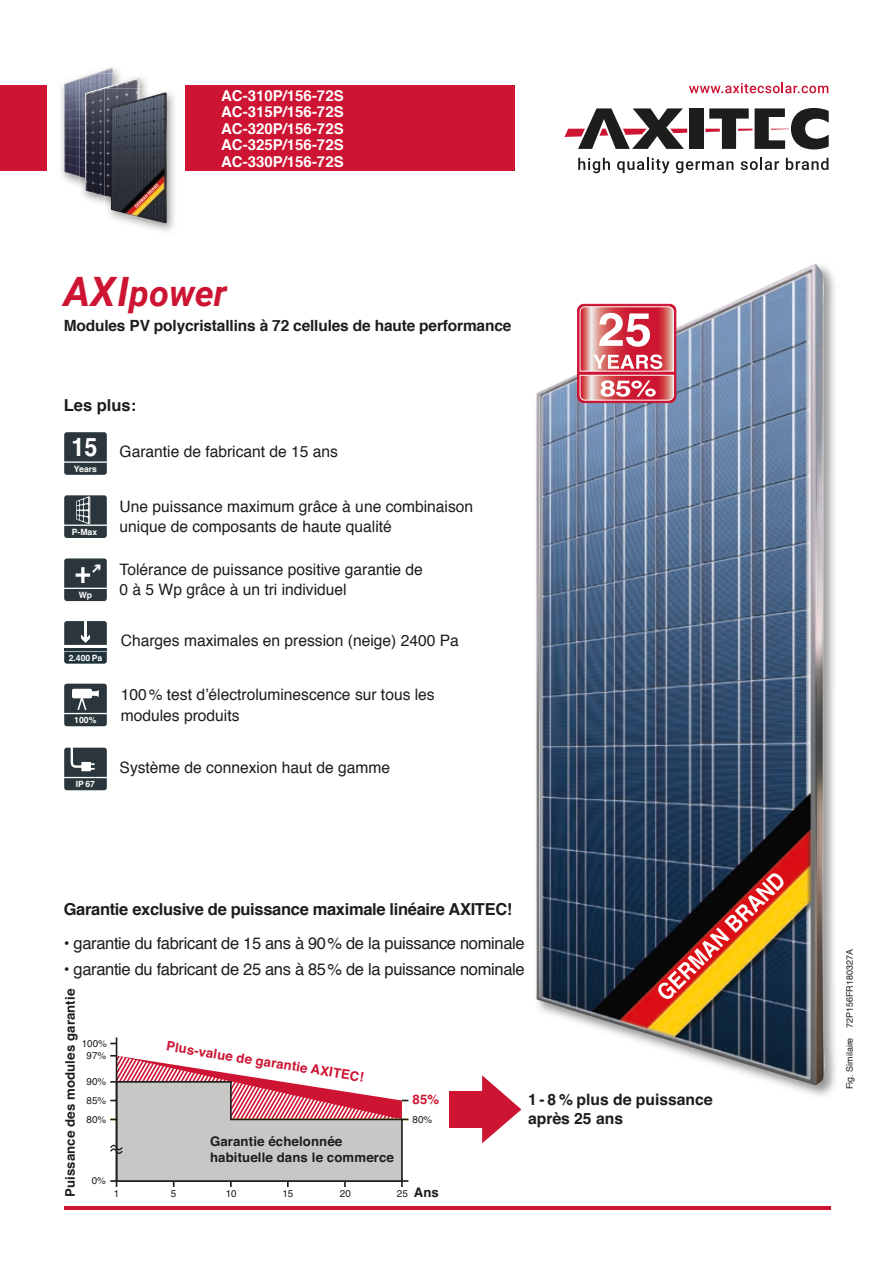
<style>
.page{position:relative;width:893px;height:1263px;background:#fff}
.page>*{position:absolute;margin:0;border:0;box-sizing:border-box;transform-origin:0 0}
.t1{font:italic 700 36px "Roboto";color:#cd1432}
.t2{font:700 25.65px "Helvetica";color:#fff;scale:.91 1}
.t3{font:16.5px "Helvetica";letter-spacing:-.02em;color:#1d1d1b}
.t4{font:700 16.5px "Helvetica";letter-spacing:-.02em;color:#1d1d1b}
.t5{font:15.75px/20.2px "Helvetica";color:#1d1d1b}
.t6{font:700 15.6px/18.8px "Helvetica";color:#1d1d1b}
.t7{font:700 15.45px "Helvetica";letter-spacing:-.01em;color:#1d1d1b}
.t8{font:700 15px/16.5px "Helvetica";color:#fff;text-align:justify}
.t9{font:700 13.2px/15.9px "Helvetica";letter-spacing:.01em;color:#1d1d1b}
.t10{font:700 13.2px "Helvetica";color:#cd1432}
.t11{font:9.9px/19.4px "Helvetica";color:#1d1d1b;text-align:center}
.t12{font:9px "Helvetica";color:#1d1d1b}
.t13{font:700 8.7px "Helvetica";color:#fff}
.s1{font-size:40.5px}
.s2{font-weight:400;font-size:9.9px}
</style>
<div class="page">
<div style="left:185px;top:85px;width:329px;height:86px;background:#cd1432"></div>
<div style="left:0;top:85px;width:46px;height:86px;background:#cd1432"></div>
<img style="left:64px;top:68px;width:49px;height:109px">
<img style="left:87px;top:77px;width:60px;height:127px">
<img style="left:79px;top:74px;width:44px;height:124px">
<img style="left:79px;top:74px;width:34px;height:52px">
<img style="left:79px;top:126px;width:6px;height:53px">
<img style="left:85px;top:78px;width:54px;height:118px">
<img style="left:131px;top:92px;width:44px;height:139px">
<img style="left:105px;top:88px;width:34px;height:117px">
<img style="left:111px;top:92px;width:56px;height:131px">
<img style="left:136px;top:184px;width:23px;height:22px">
<div style="left:689px;top:108px;width:14px;height:41px;background:#1d1d1b"></div>
<svg style="left:564px;top:108px;width:123px;height:41px"></svg>
<svg style="left:705px;top:108px;width:124px;height:41px"></svg>
<svg style="left:578px;top:158px;width:32px;height:15px"></svg>
<svg style="left:617px;top:158px;width:52px;height:15px"></svg>
<svg style="left:676px;top:161px;width:57px;height:12px"></svg>
<svg style="left:741px;top:158px;width:38px;height:12px"></svg>
<svg style="left:786px;top:158px;width:42px;height:12px"></svg>
<svg style="left:689px;top:83px;width:139px;height:10px"></svg>
<svg style="left:64px;top:432px;width:43px;height:43px;background:#344045"></svg>
<svg style="left:64px;top:558px;width:43px;height:43px;background:#434d52"></svg>
<svg style="left:64px;top:684px;width:43px;height:42px;background:#515b5f"></svg>
<svg style="left:64px;top:495px;width:43px;height:43px;background:#455054"></svg>
<hr style="left:64px;top:648px;width:43px;height:2px;background:#21343b">
<svg style="left:64px;top:652px;width:43px;height:12px"></svg>
<svg style="left:64px;top:621px;width:43px;height:24px"></svg>
<svg style="left:64px;top:748px;width:43px;height:42px;background:#465055"></svg>
<hr style="left:64px;top:1207px;width:767px;height:3px;background:#cd1432">
<img style="left:786px;top:268px;width:50px;height:828px">
<img style="left:536px;top:264px;width:291px;height:822px">
<img style="left:667px;top:873px;width:117px;height:117px">
<div style="left:577px;top:304px;width:99px;height:99px;border:1px solid #cd1432;border-radius:6px"></div>
<svg style="left:579px;top:306px;width:95px;height:95px"></svg>
<hr style="left:116px;top:1037px;width:1px;height:150px;background:#1d1d1b">
<svg style="left:110px;top:1054px;width:298px;height:133px"></svg>
<svg style="left:482px;top:1075px;width:39px;height:68px"></svg>
<div style="left:449px;top:1091px;width:47px;height:36px;background:#cd1432"></div>
<p class="t8" style="left:221px;top:87px;width:124px">AC-310P/156-72S AC-315P/156-72S AC-320P/156-72S AC-325P/156-72S AC-330P/156-72S</p>
<h1 class="t1" style="left:64px;top:268px;width:165px"><span class="s1">AXI</span>power</h1>
<p class="t7" style="left:64px;top:313px;width:449px">Modules PV polycristallins à 72 cellules de haute performance</p>
<p class="t4" style="left:64px;top:392px;width:74px">Les plus:</p>
<p class="t5" style="left:120px;top:442px;width:220px">Garantie de fabricant de 15 ans</p>
<h2 class="t2" style="left:72px;top:426px;width:30px">15</h2>
<p class="t13" style="left:74px;top:462px;width:25px">Years</p>
<p class="t13" style="left:72px;top:525px;width:27px">P-Max</p>
<p class="t13" style="left:79px;top:588px;width:15px">Wp</p>
<p class="t13" style="left:69px;top:650px;width:35px">2.400 Pa</p>
<p class="t13" style="left:74px;top:713px;width:24px">100%</p>
<p class="t13" style="left:76px;top:777px;width:21px">IP 67</p>
<p class="t5" style="left:120px;top:497px;width:355px">Une puissance maximum grâce à une combinaison unique de composants de haute qualité</p>
<p class="t5" style="left:120px;top:559px;width:305px">Tolérance de puissance positive garantie de<br>0 à 5 Wp grâce à un tri individuel</p>
<p class="t5" style="left:121px;top:631px;width:339px">Charges maximales en pression (neige) 2400 Pa</p>
<p class="t5" style="left:121px;top:685px;width:315px">100 % test d’électroluminescence sur tous les modules produits</p>
<p class="t5" style="left:120px;top:758px;width:272px">Système de connexion haut de gamme</p>
<p class="t4" style="left:64px;top:896px;width:450px">Garantie exclusive de puissance maximale linéaire AXITEC!</p>
<p class="t3" style="left:64px;top:930px;width:462px">• garantie du fabricant de 15 ans à 90 % de la puissance nominale</p>
<p class="t3" style="left:64px;top:956px;width:462px">• garantie du fabricant de 25 ans à 85 % de la puissance nominale</p>
<p class="t9" style="left:62px;top:1197px;width:210px;rotate:-90deg">Puissance des modules garantie</p>
<p class="t11" style="left:82px;top:1038px;width:27px;line-height:11.7px">100%<br>97%</p>
<p class="t11" style="left:87px;top:1072px;width:21px;text-align:justify">90% 85% 80%</p>
<p class="t11" style="left:92px;top:1171px;width:16px">0%</p>
<p class="t10" style="left:168px;top:1035px;width:201px;rotate:9deg">Plus-value de garantie AXITEC!</p>
<p class="t9" style="left:210px;top:1133px;width:185px">Garantie échelonnée habituelle dans le commerce</p>
<p class="t10" style="left:413px;top:1089px;width:28px">85%</p>
<p class="t11" style="left:413px;top:1110px;width:21px">80%</p>
<p class="t11" style="left:114px;top:1184px;width:7px">1</p>
<p class="t11" style="left:171px;top:1184px;width:7px">5</p>
<p class="t11" style="left:226px;top:1184px;width:13px">10</p>
<p class="t11" style="left:282px;top:1184px;width:13px">15</p>
<p class="t11" style="left:340px;top:1184px;width:13px">20</p>
<p class="t9" style="left:397px;top:1184px;width:44px"><span class="s2">25</span> Ans</p>
<p class="t6" style="left:528px;top:1090px;width:186px">1 - 8 % plus de puissance après 25 ans</p>
<p class="t12" style="left:843px;top:1089px;width:141px;rotate:-90deg">Fig. Similaire 72P156FR180327A</p>
</div>
